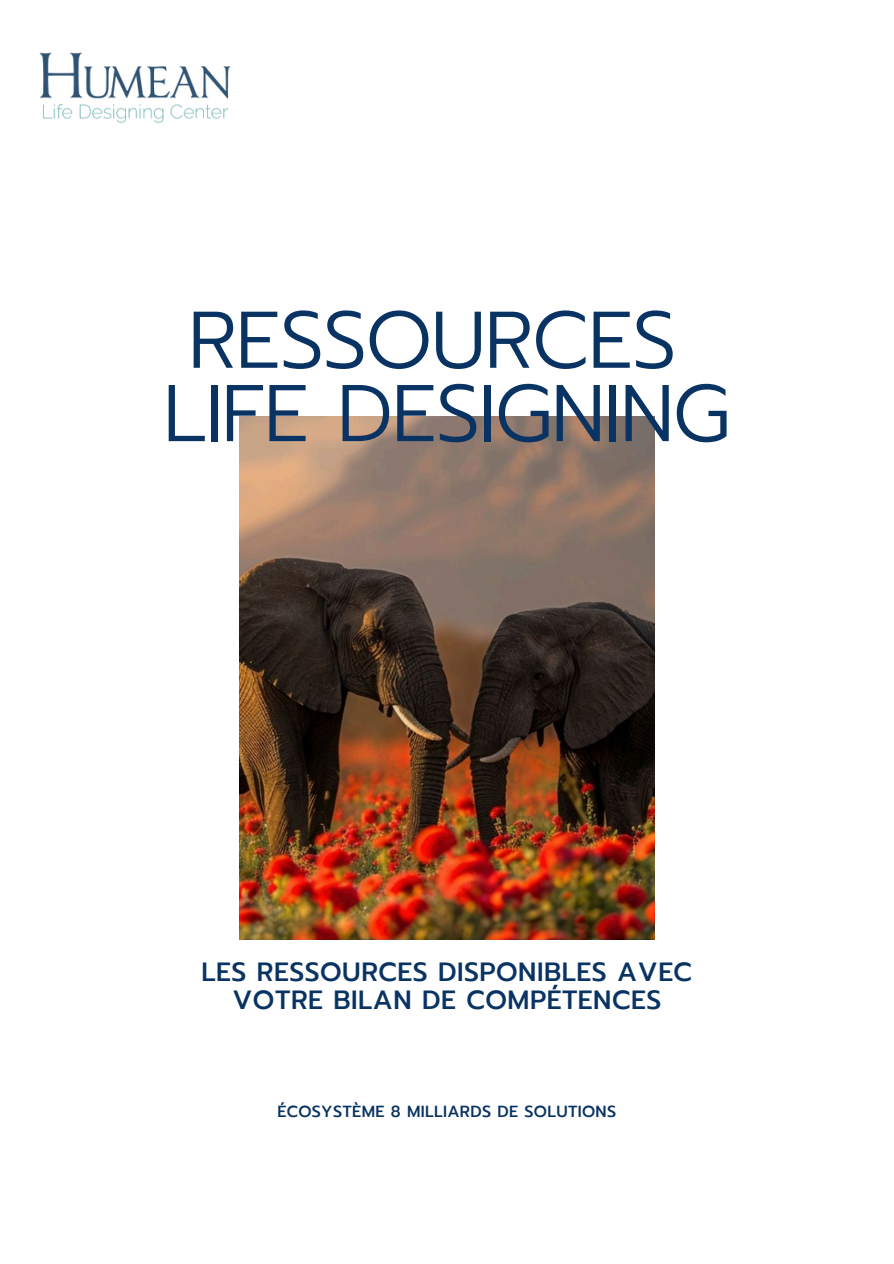
<style>
.page{position:relative;width:894px;height:1264px;background:#fff}
.page>*{position:absolute;margin:0;border:0;box-sizing:border-box;transform-origin:0 0}
.t1{font:300 80.25px/73.3px "Prompt";letter-spacing:-.02em;color:#093362;text-align:center}
.t2{font:500 26.25px/27.3px "Prompt";letter-spacing:.02em;color:#093362;text-align:center}
.t3{font:500 16.05px "Prompt";letter-spacing:.02em;color:#093362}
</style>
<div class="page">
<img style="left:239px;top:416px;width:415px;height:523px">
<img style="left:39px;top:52px;width:192px;height:72px">
<p class="t1" style="left:163px;top:304px;width:569px">RESSOURCES<br>LIFE DESIGNING</p>
<p class="t2" style="left:201px;top:958px;width:492px">LES RESSOURCES DISPONIBLES AVEC<br>VOTRE BILAN DE COMPÉTENCES</p>
<h1 class="t3" style="left:277px;top:1099px;width:340px">ÉCOSYSTÈME 8 MILLIARDS DE SOLUTIONS</h1>
</div>
